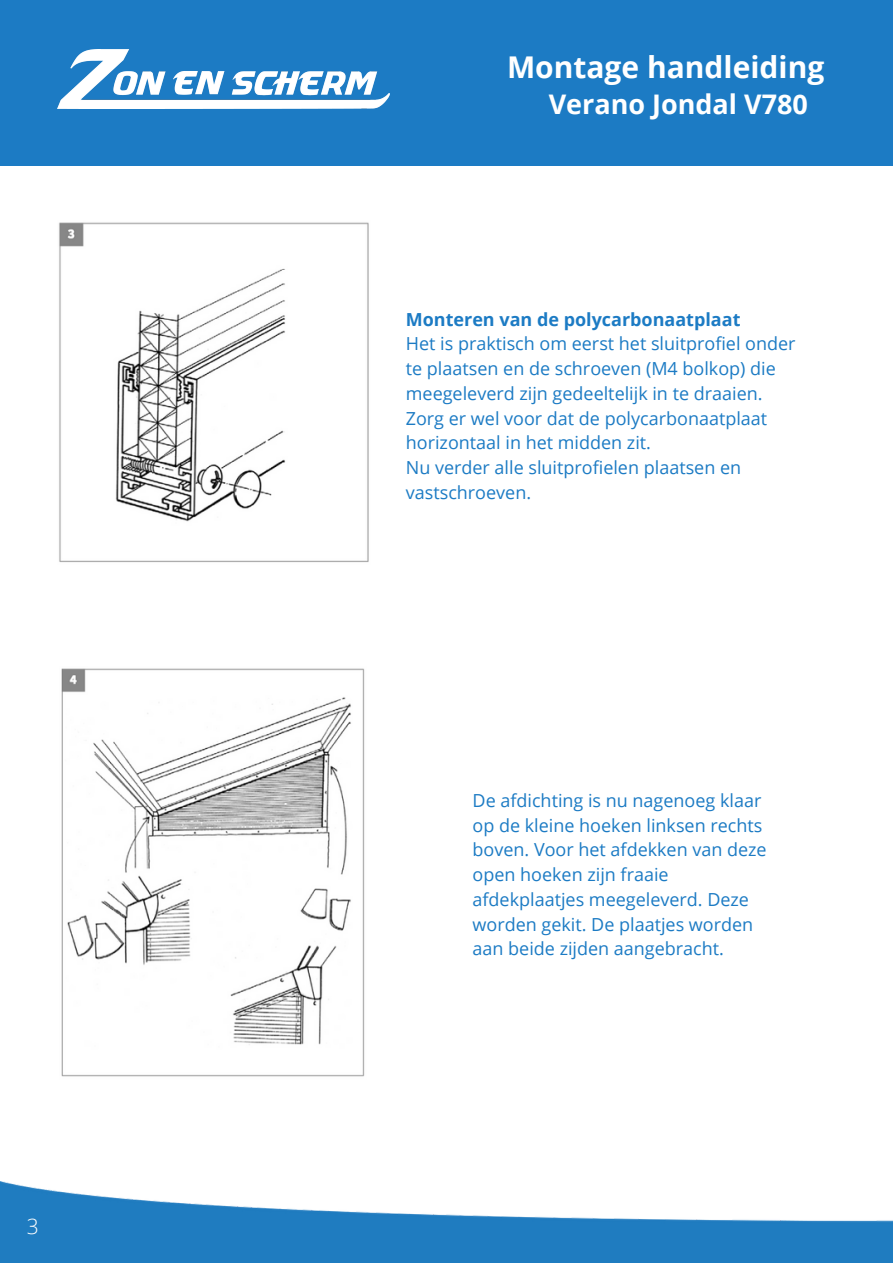
<style>
.page{position:relative;width:893px;height:1264px;background:#fff}
.page>*{position:absolute;margin:0;border:0;box-sizing:border-box;transform-origin:0 0}
.t1{font:700 30px "Open Sans";color:#fff}
.t2{font:700 27px "Open Sans";color:#fff}
.t3{font:300 21px "Open Sans";color:#fff}
.t4{font:18px/24.8px "Open Sans";color:#1c7bc4}
.t5{font:700 18px "Open Sans";color:#1c7bc4}
</style>
<div class="page">
<div style="left:0;top:0;width:892px;height:166px;background:#1c7bc4"></div>
<img style="left:57px;top:50px;width:332px;height:58px">
<img style="left:0;top:1181px;width:892px;height:81px">
<img style="left:59px;top:222px;width:310px;height:340px">
<img style="left:61px;top:668px;width:304px;height:409px">
<p class="t3" style="left:27px;top:1211px;width:13px">3</p>
<p class="t1" style="left:507px;top:46px;width:319px">Montage handleiding</p>
<p class="t2" style="left:548px;top:85px;width:260px">Verano Jondal V780</p>
<p class="t5" style="left:406px;top:306px;width:336px">Monteren van de polycarbonaatplaat</p>
<p class="t4" style="left:406px;top:331px;width:391px">Het is praktisch om eerst het sluitprofiel onder te plaatsen en de schroeven (M4 bolkop) die meegeleverd zijn gedeeltelijk in te draaien.<br>Zorg er wel voor dat de polycarbonaatplaat horizontaal in het midden zit.</p>
<p class="t4" style="left:406px;top:455px;width:337px">Nu verder alle sluitprofielen plaatsen en vastschroeven.</p>
<p class="t4" style="left:472px;top:787px;width:296px">De afdichting is nu nagenoeg klaar op de kleine hoeken linksen rechts boven. Voor het afdekken van deze open hoeken zijn fraaie afdekplaatjes meegeleverd. Deze worden gekit. De plaatjes worden aan beide zijden aangebracht.</p>
</div>
